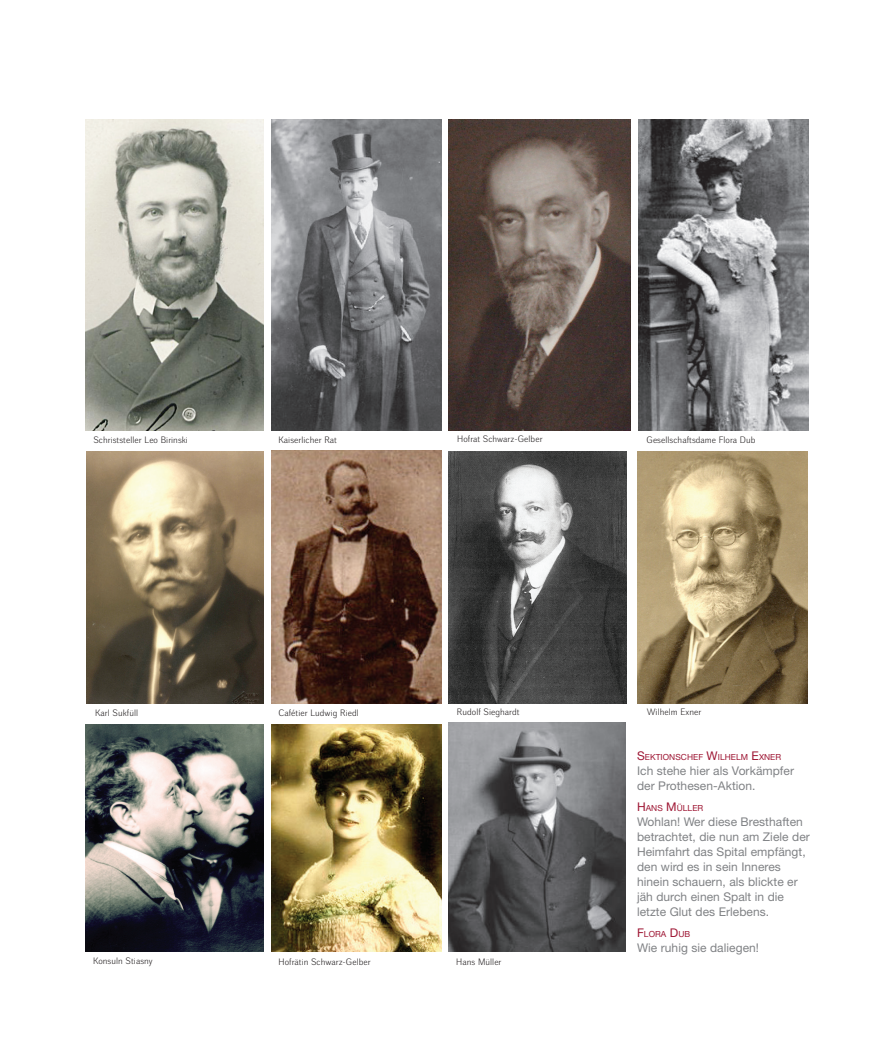
<style>
.page{position:relative;width:893px;height:1063px;background:#fff}
.page>*{position:absolute;margin:0;border:0;box-sizing:border-box;transform-origin:0 0}
.t1{font:12px/15px "Helvetica Neue";letter-spacing:.005em;color:#808285}
.t2{font:9px "Walbaum Grotesk 32 Pro";letter-spacing:.005em;color:#231f20}
.t3{font:8.4px "Helvetica Neue";letter-spacing:.005em;color:#9e1633}
.s1{font-size:12px}
</style>
<div class="page">
<img style="left:449px;top:119px;width:181px;height:311px">
<img style="left:271px;top:725px;width:170px;height:226px">
<img style="left:448px;top:723px;width:177px;height:228px">
<img style="left:86px;top:452px;width:177px;height:251px">
<img style="left:271px;top:451px;width:170px;height:252px">
<img style="left:85px;top:119px;width:178px;height:311px">
<img style="left:271px;top:119px;width:170px;height:311px">
<img style="left:85px;top:725px;width:178px;height:226px">
<img style="left:638px;top:452px;width:170px;height:251px">
<img style="left:449px;top:452px;width:177px;height:251px">
<img style="left:638px;top:119px;width:170px;height:311px">
<p class="t2" style="left:93px;top:435px;width:96px">Schriststeller Leo Birinski</p>
<p class="t2" style="left:279px;top:435px;width:60px">Kaiserlicher Rat</p>
<p class="t2" style="left:457px;top:434px;width:87px">Hofrat Schwarz-Gelber</p>
<p class="t2" style="left:646px;top:435px;width:110px">Gesellschaftsdame Flora Dub</p>
<p class="t2" style="left:95px;top:708px;width:44px">Karl Sukfüll</p>
<p class="t2" style="left:279px;top:708px;width:82px">Cafétier Ludwig Riedl</p>
<p class="t2" style="left:457px;top:707px;width:64px">Rudolf Sieghardt</p>
<p class="t2" style="left:647px;top:707px;width:56px">Wilhelm Exner</p>
<p class="t3" style="left:637px;top:752px;width:146px"><span class="s1">S</span>EKTIONSCHEF <span class="s1">W</span>ILHELM <span class="s1">E</span>XN ER</p>
<p class="t1" style="left:637px;top:763px;width:159px">Ich stehe hier als Vorkämpfer der Prothesen-Aktion.</p>
<p class="t3" style="left:637px;top:803px;width:68px"><span class="s1">H</span>ANS <span class="s1">M</span>ÜLLER</p>
<p class="t1" style="left:637px;top:814px;width:174px">Wohlan! Wer diese Bresthaften betrachtet, die nun am Ziele der<br>Heimfahrt das Spital empfängt, den wird es in sein Inneres hinein schauern, als blickte er jäh durch einen Spalt in die letzte Glut des Erlebens.</p>
<p class="t3" style="left:637px;top:929px;width:55px"><span class="s1">F</span>LORA <span class="s1">D</span>UB</p>
<p class="t1" style="left:637px;top:940px;width:123px">Wie ruhig sie daliegen!</p>
<p class="t2" style="left:93px;top:956px;width:61px">Konsuln Stiasny</p>
<p class="t2" style="left:279px;top:956px;width:94px">Hofrätin Schwarz-Gelber</p>
<p class="t2" style="left:456px;top:956px;width:47px">Hans Müller</p>
</div>
